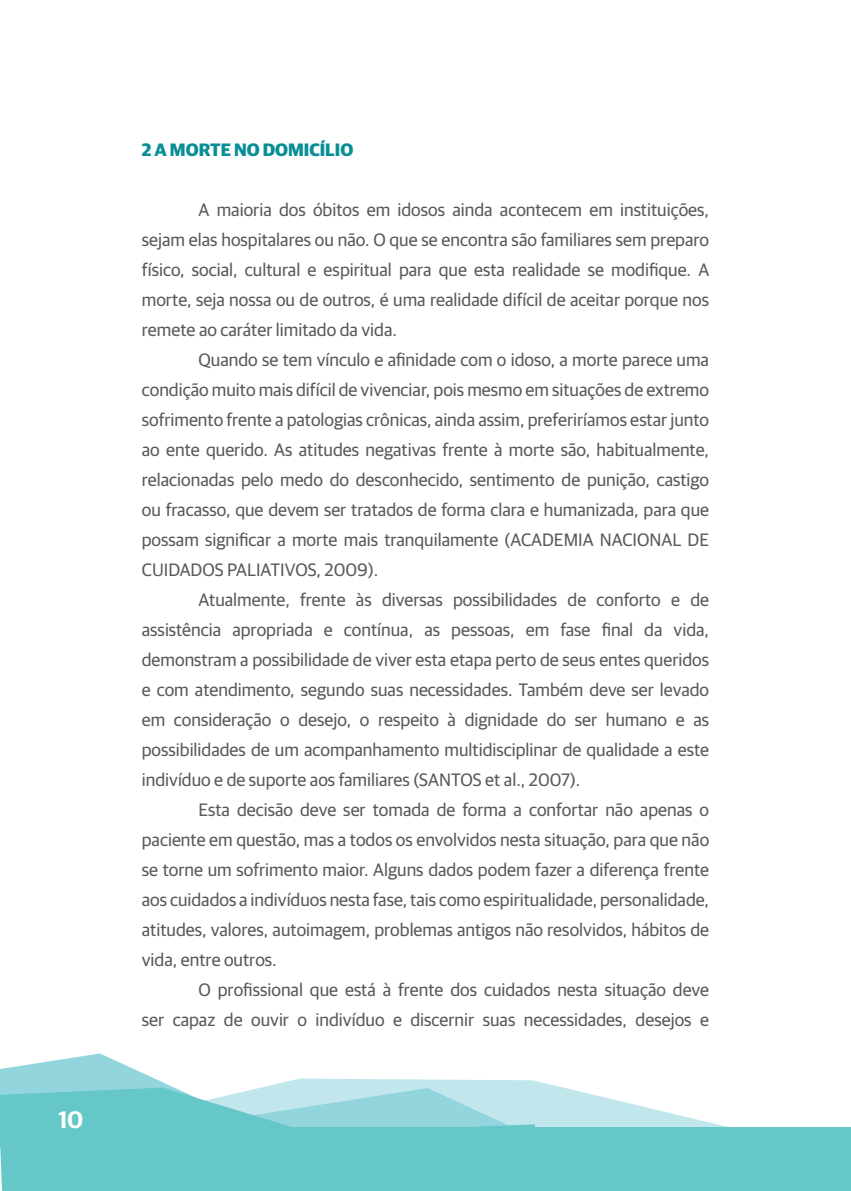
<style>
.page{position:relative;width:851px;height:1191px;background:#fff}
.page>*{position:absolute;margin:0;border:0;box-sizing:border-box;transform-origin:0 0}
.t1{font:600 24px "Guardian Sans";color:#fff}
.t2{font:18px/30px "Guardian Sans";color:#58595b;text-align:justify}
.t3{font:700 18px "Guardian Sans";color:#078f95}
</style>
<div class="page">
<svg style="left:538px;top:1081px;width:185px;height:45px"></svg>
<svg style="left:0;top:1053px;width:538px;height:138px"></svg>
<div style="left:260px;top:1126px;width:590px;height:65px;background:#65c7c8"></div>
<h1 class="t1" style="left:58px;top:1101px;width:26px">10</h1>
<p class="t3" style="left:142px;top:136px;width:213px">2 A MORTE NO DOMICÍLIO</p>
<p class="t2" style="left:142px;top:193px;width:568px;text-indent:57px">A maioria dos óbitos em idosos ainda acontecem em instituições, sejam elas hospitalares ou não. O que se encontra são familiares sem preparo físico, social, cultural e espiritual para que esta realidade se modifique. A morte, seja nossa ou de outros, é uma realidade difícil de aceitar porque nos remete ao caráter limitado da vida.</p>
<p class="t2" style="left:142px;top:343px;width:568px;text-indent:57px">Quando se tem vínculo e afinidade com o idoso, a morte parece uma condição muito mais difícil de vivenciar, pois mesmo em situações de extremo sofrimento frente a patologias crônicas, ainda assim, preferiríamos estar junto ao ente querido. As atitudes negativas frente à morte são, habitualmente, relacionadas pelo medo do desconhecido, sentimento de punição, castigo ou fracasso, que devem ser tratados de forma clara e humanizada, para que possam significar a morte mais tranquilamente (ACADEMIA NACIONAL DE CUIDADOS PALIATIVOS, 2009).</p>
<p class="t2" style="left:142px;top:583px;width:568px;text-indent:57px">Atualmente, frente às diversas possibilidades de conforto e de assistência apropriada e contínua, as pessoas, em fase final da vida, demonstram a possibilidade de viver esta etapa perto de seus entes queridos e com atendimento, segundo suas necessidades. Também deve ser levado em consideração o desejo, o respeito à dignidade do ser humano e as possibilidades de um acompanhamento multidisciplinar de qualidade a este indivíduo e de suporte aos familiares (SANTOS et al., 2007).</p>
<p class="t2" style="left:142px;top:793px;width:569px;text-indent:57px">Esta decisão deve ser tomada de forma a confortar não apenas o paciente em questão, mas a todos os envolvidos nesta situação, para que não se torne um sofrimento maior. Alguns dados podem fazer a diferença frente aos cuidados a indivíduos nesta fase, tais como espiritualidade, personalidade, atitudes, valores, autoimagem, problemas antigos não resolvidos, hábitos de vida, entre outros.</p>
<p class="t2" style="left:142px;top:974px;width:568px;text-align:right">O profissional que está à frente dos cuidados nesta situação deve<br>ser capaz de ouvir o indivíduo e discernir suas necessidades, desejos e</p>
</div>
